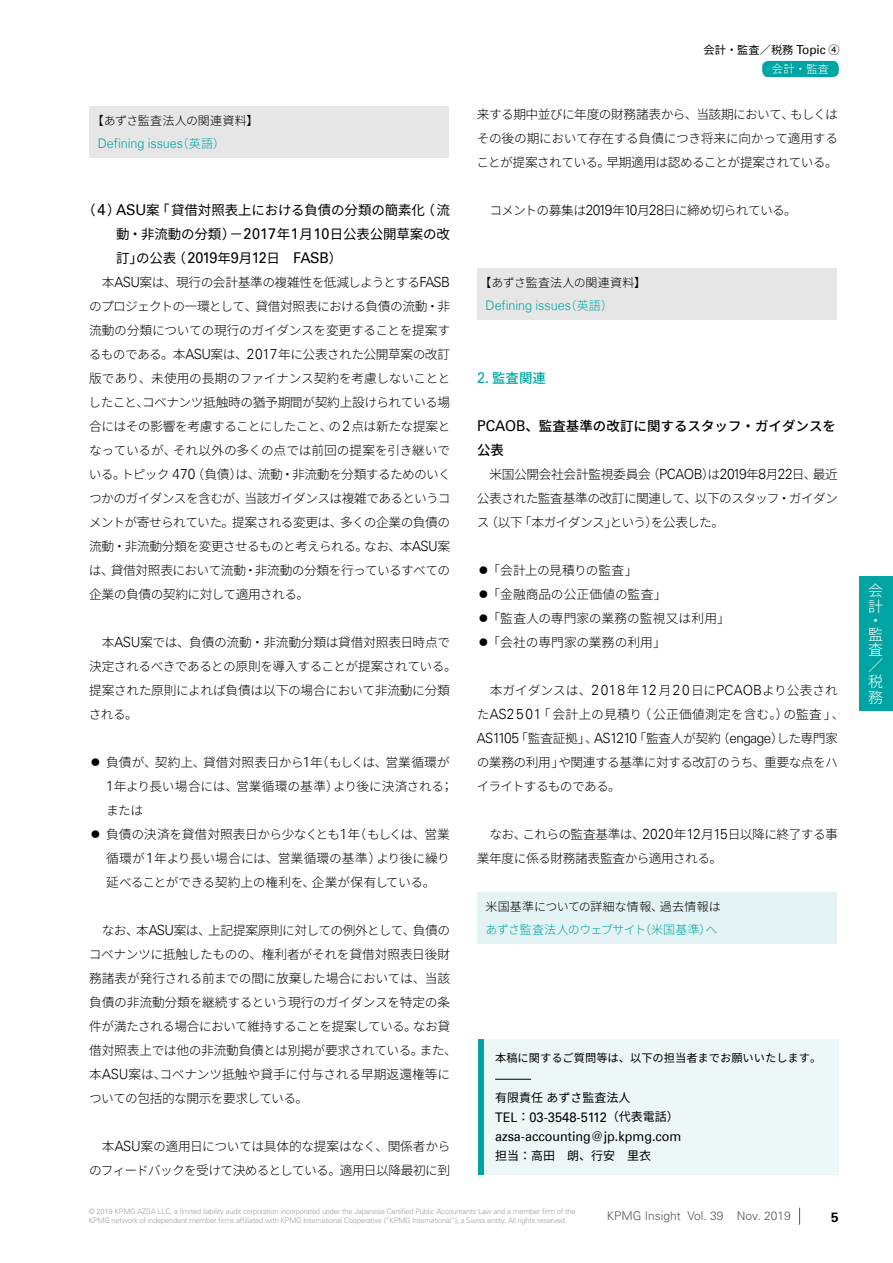
<style>
.page{position:relative;width:893px;height:1263px;background:#fff}
.page>*{position:absolute;margin:0;border:0;box-sizing:border-box;transform-origin:0 0}
.t1{font:300 15px/15.8px "Noto Sans CJ Kjp";color:#fff}
.t2{font:13.8px "Universfor KPMG";color:#000;scale:.93 1}
.t3{font:13.5px/24px "Noto Sans CJ Kjp";letter-spacing:-.01em;color:#000;text-align:justify}
.t4{font:500 13.5px/24px "Noto Sans CJ Kjp";color:#000}
.t5{font:500 13.5px "Noto Sans CJ Kjp";color:#00a5a3}
.t6{font:700 13.5px "Univers";color:#000}
.t7{font:300 13.2px "Universfor KPMG";letter-spacing:-.005em;color:#00a5a3;scale:.95 1}
.t8{font:13.2px "Universfor KPMG";color:#000;scale:.95 1}
.t9{font:300 12.75px/24px "Noto Sans CJ Kjp";letter-spacing:-.03em;color:#000}
.t10{font:300 12.75px/24px "Noto Sans CJ Kjp";letter-spacing:.005em;color:#000}
.t11{font:300 12.75px "Noto Sans CJ Kjp";color:#000}
.t12{font:300 12.75px "Noto Sans CJ Kjp";letter-spacing:-.055em;color:#000}
.t13{font:300 12.75px "Noto Sans CJ Kjp";letter-spacing:-.005em;color:#000}
.t14{font:300 12px "Noto Sans CJ Kjp";letter-spacing:.015em;color:#000}
.t15{font:300 12px "Univers";color:#595757}
.t16{font:12px "Noto Sans CJ Kjp";color:#000}
.t17{font:300 12px "Noto Sans CJ Kjp";letter-spacing:-.04em;color:#00a5a3}
.t18{font:11.25px "Noto Sans CJ Kjp";color:#000}
.t19{font:300 11.25px "Noto Sans CJ Kjp";color:#fff}
.t20{font:300 7.5px/9px "Univers";letter-spacing:-.025em;color:#9fa0a0}
.s1{font-family:"Universfor KPMG";font-size:12.45px}
.s2{font-family:"Noto Sans CJ Kjp";font-size:12px}
.s3{font-family:"Universfor KPMG";font-size:15.45px}
.s4{font-family:"Universfor KPMG";font-size:14.85px}
.s5{font-family:"Universfor KPMG";font-size:14.1px}
.s6{font-family:"Universfor KPMG";font-size:14.55px}
.s7{font-family:"Koz Go Pr 6 N";font-weight:400}
.s8{font-family:"Universfor KPMG";font-weight:400;font-size:15.45px}
.s9{font-family:"Universfor KPMG";font-weight:400;font-size:14.85px}
.s10{font-size:13.2px}
</style>
<div class="page">
<div style="left:859px;top:577px;width:34px;height:134px;background:#00a5a3"></div>
<svg style="left:799px;top:1208px;width:1px;height:17px"></svg>
<div style="left:762px;top:61px;width:77px;height:16px;background:#00a5a3;border-radius:6px"></div>
<div style="left:89px;top:106px;width:360px;height:52px;background:#e6e6e6"></div>
<div style="left:477px;top:268px;width:360px;height:52px;background:#e6e6e6"></div>
<div style="left:477px;top:892px;width:360px;height:52px;background:#e3f2f2"></div>
<div style="left:478px;top:1039px;width:6px;height:135px;background:#00a5a3"></div>
<div style="left:484px;top:1039px;width:355px;height:135px;background:#edf7f7"></div>
<hr style="left:495px;top:1079px;width:36px;height:1px;background:#000">
<p class="t18" style="left:703px;top:44px;width:138px">会計・監査／税務 <span class="s1">Topic</span> ④</p>
<p class="t14" style="left:92px;top:114px;width:168px">【あずさ監査法人の関連資料】</p>
<p class="t7" style="left:98px;top:135px;width:136px">Defining issues<span class="s2">（英語）</span></p>
<p class="t3" style="left:116px;top:198px;width:335px;text-indent:-34px">（<span class="s3">4</span>）<span class="s4">ASU</span>案「貸借対照表上における負債の分類の簡素化（流動・非流動の分類）－<span class="s3">2017</span>年<span class="s3">1</span>月<span class="s3">10</span>日公表公開草案の改訂」の公表（<span class="s3">2019</span>年<span class="s3">9</span>月<span class="s3">12</span>日　<span class="s4">FASB</span>）</p>
<p class="t9" style="left:89px;top:270px;width:364px;text-align:justify;text-indent:13px">本<span class="s5">ASU</span>案は、現行の会計基準の複雑性を低減しようとする<span class="s5">FASB</span>のプロジェクトの一環として、貸借対照表における負債の流動・非流動の分類についての現行のガイダンスを変更することを提案するものである。本<span class="s5">ASU</span>案は、<span class="s6">2017</span>年に公表された公開草案の改訂版であり、未使用の長期のファイナンス契約を考慮しないこととしたこと、コベナンツ抵触時の猶予期間が契約上設けられている場合にはその影響を考慮することにしたこと、の<span class="s6">2</span>点は新たな提案となっているが、それ以外の多くの点では前回の提案を引き継いでいる。トピック <span class="s6">470</span>（負債）は、流動・非流動を分類するためのいくつかのガイダンスを含むが、当該ガイダンスは複雑であるというコメントが寄せられていた。提案される変更は、多くの企業の負債の流動・非流動分類を変更させるものと考えられる。なお、本<span class="s5">ASU</span>案は、貸借対照表において流動・非流動の分類を行っているすべての企業の負債の契約に対して適用される。</p>
<p class="t9" style="left:89px;top:630px;width:369px;text-indent:13px">本<span class="s5">ASU</span>案では、負債の流動・非流動分類は貸借対照表日時点で決定されるべきであるとの原則を導入することが提案されている。提案された原則によれば負債は以下の場合において非流動に分類される。</p>
<p class="t11" style="left:89px;top:755px;width:362px"><span class="s7">⃝</span> 負債が、契約上、貸借対照表日から<span class="s6">1</span>年（もしくは、営業循環が</p>
<p class="t9" style="left:106px;top:774px;width:348px"><span class="s6">1</span>年より長い場合には、営業循環の基準）より後に決済される；</p>
<p class="t9" style="left:106px;top:798px;width:38px">または</p>
<p class="t9" style="left:89px;top:822px;width:362px"><span class="s7">⃝</span> 負債の決済を貸借対照表日から少なくとも<span class="s6">1</span>年（もしくは、営業</p>
<p class="t13" style="left:106px;top:851px;width:345px">循環が<span class="s6">1</span>年より長い場合には、営業循環の基準）より後に繰り</p>
<p class="t9" style="left:106px;top:870px;width:331px">延べることができる契約上の権利を、企業が保有している。</p>
<p class="t9" style="left:89px;top:918px;width:369px;text-indent:13px">なお、本<span class="s5">ASU</span>案は、上記提案原則に対しての例外として、負債のコベナンツに抵触したものの、権利者がそれを貸借対照表日後財務諸表が発行される前までの間に放棄した場合においては、当該負債の非流動分類を継続するという現行のガイダンスを特定の条件が満たされる場合において維持することを提案している。なお貸借対照表上では他の非流動負債とは別掲が要求されている。また、本<span class="s5">ASU</span>案は、コベナンツ抵触や貸手に付与される早期返還権等についての包括的な開示を要求している。</p>
<p class="t9" style="left:89px;top:1134px;width:363px;text-align:right">本<span class="s5">ASU</span>案の適用日については具体的な提案はなく、関係者からのフィードバックを受けて決めるとしている。適用日以降最初に到</p>
<p class="t19" style="left:772px;top:63px;width:59px">会計・監査</p>
<p class="t9" style="left:476px;top:102px;width:363px;text-align:justify">来する期中並びに年度の財務諸表から、当該期において、もしくはその後の期において存在する負債につき将来に向かって適用することが提案されている。早期適用は認めることが提案されている。</p>
<p class="t12" style="left:489px;top:203px;width:309px">コメントの募集は<span class="s6">2019</span>年<span class="s6">10</span>月<span class="s6">28</span>日に締め切られている。</p>
<p class="t14" style="left:479px;top:276px;width:168px">【あずさ監査法人の関連資料】</p>
<p class="t7" style="left:485px;top:297px;width:136px">Defining issues<span class="s2">（英語）</span></p>
<p class="t5" style="left:477px;top:370px;width:70px"><span class="s8">2</span><span class="s9">.</span> 監査関連</p>
<p class="t4" style="left:477px;top:414px;width:360px"><span class="s9">PCAOB</span>、監査基準の改訂に関するスタッフ・ガイダンスを公表</p>
<p class="t9" style="left:477px;top:462px;width:363px;text-align:justify;text-indent:13px">米国公開会社会計監視委員会（<span class="s5">PCAOB</span>）は<span class="s6">2019</span>年<span class="s6">8</span>月<span class="s6">22</span>日、最近公表された監査基準の改訂に関連して、以下のスタッフ・ガイダンス（以下「本ガイダンス」という）を公表した。</p>
<p class="t10" style="left:477px;top:558px;width:254px"><span class="s7">⃝</span>「会計上の見積りの監査」<br><span class="s7">⃝</span>「金融商品の公正価値の監査」<br><span class="s7">⃝</span>「監査人の専門家の業務の監視又は利用」<span class="s7">⃝</span>「会社の専門家の業務の利用」</p>
<p class="t9" style="left:477px;top:678px;width:369px;text-indent:13px">本ガイダンスは、<span class="s6">2018</span>年<span class="s6">12</span>月<span class="s6">20</span>日に<span class="s5">PCAOB</span>より公表された<span class="s5">AS</span><span class="s6">2501</span>「会計上の見積り（公正価値測定を含む。）の監査」、<span class="s5">AS</span><span class="s6">1105</span>「監査証拠」、<span class="s5">AS</span><span class="s6">1210</span>「監査人が契約（<span class="s5">engage</span>）した専門家の業務の利用」や関連する基準に対する改訂のうち、重要な点をハイライトするものである。</p>
<p class="t9" style="left:477px;top:822px;width:362px;text-indent:13px">なお、これらの監査基準は、<span class="s6">2020</span>年<span class="s6">12</span>月<span class="s6">15</span>日以降に終了する事業年度に係る財務諸表監査から適用される。</p>
<p class="t14" style="left:485px;top:900px;width:237px">米国基準についての詳細な情報、過去情報は</p>
<p class="t17" style="left:485px;top:922px;width:233px">あずさ監査法人のウェブサイト（米国基準）へ</p>
<p class="t18" style="left:495px;top:1051px;width:328px">本稿に関するご質問等は、以下の担当者までお願いいたします。</p>
<p class="t16" style="left:495px;top:1090px;width:149px">有限責任あずさ監査法人　</p>
<p class="t2" style="left:495px;top:1108px;width:199px"><span class="s10">TEL</span><span class="s2">：</span>03<span class="s10">-</span>3548<span class="s10">-</span>5112<span class="s2">（代表電話）</span></p>
<p class="t8" style="left:495px;top:1128px;width:198px">azsa-accounting@jp.kpmg.com</p>
<p class="t16" style="left:495px;top:1149px;width:157px">担当：高田　朗、行安　里衣</p>
<p class="t20" style="left:89px;top:1207px;width:488px">© 2019 KPMG AZSA LLC, a limited liability audit corporation incorporated under the Japanese Certified Public Accountants Law and a member firm of the<br>KPMG network of independent member firms affiliated with KPMG International Cooperative (“KPMG International”), a Swiss entity. All rights reserved.</p>
<p class="t15" style="left:607px;top:1209px;width:186px">KPMG Insight Vol. 39 Nov. 2019</p>
<p class="t6" style="left:831px;top:1208px;width:9px">5</p>
<p class="t1" style="left:868px;top:583px;width:16px">会計</p>
<p class="t1" style="left:868px;top:614px;width:16px;line-height:13.8px">・監</p>
<p class="t1" style="left:868px;top:642px;width:16px;text-align:justify">査／税務</p>
</div>
